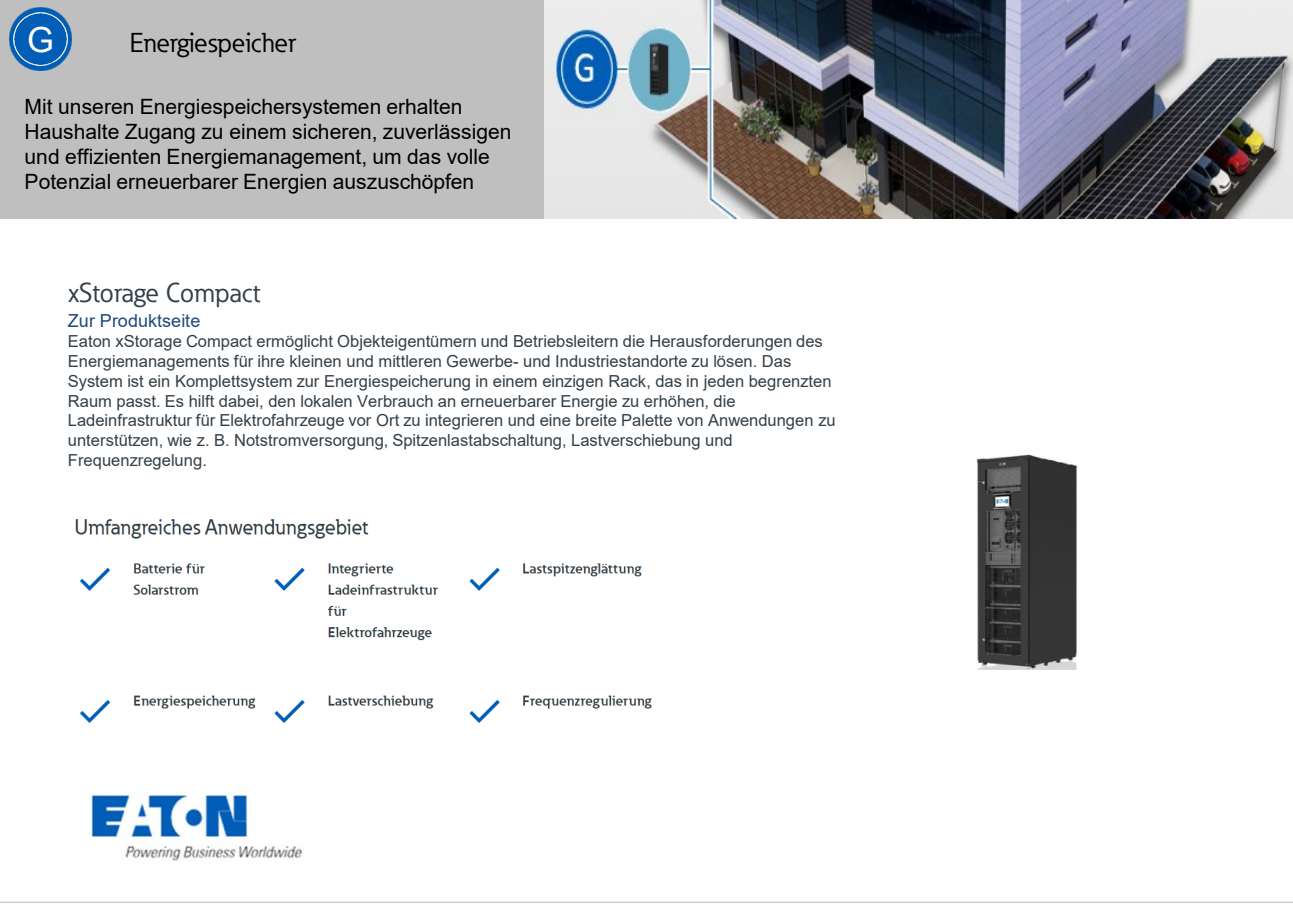
<style>
.page{position:relative;width:1293px;height:906px;background:#fff}
.page>*{position:absolute;margin:0;border:0;box-sizing:border-box;transform-origin:0 0}
.t1{font:34.5px "Arial";color:#fff}
.t2{font:27px "Eaton";letter-spacing:-.005em;color:#000}
.t3{font:27px "Eaton";color:#333f48}
.t4{font:21px/25.2px "Arial";color:#000}
.t5{font:18px "Arial";color:#1f497d}
.t6{font:16.5px/19.8px "Arial";color:#333f48}
</style>
<div class="page">
<img style="left:544px;top:0;width:749px;height:219px">
<div style="left:0;top:0;width:544px;height:219px;background:#bfbfbf"></div>
<img style="left:9px;top:8px;width:63px;height:62px">
<img style="left:14px;top:12px;width:53px;height:54px">
<img style="left:976px;top:454px;width:102px;height:215px">
<img style="left:1px;top:789px;width:1292px;height:113px">
<img style="left:75px;top:519px;width:577px;height:205px">
<p class="t1" style="left:27px;top:16px;width:28px">G</p>
<p class="t2" style="left:130px;top:26px;width:167px">Energiespeicher</p>
<p class="t4" style="left:25px;top:94px;width:488px">Mit unseren Energiespeichersystemen erhalten Haushalte Zugang zu einem sicheren, zuverlässigen und effizienten Energiemanagement, um das volle Potenzial erneuerbarer Energien auszuschöpfen</p>
<p class="t3" style="left:68px;top:275px;width:194px">xStorage Compact</p>
<p class="t5" style="left:68px;top:308px;width:134px">Zur Produktseite</p>
<p class="t6" style="left:68px;top:331px;width:769px">Eaton xStorage Compact ermöglicht Objekteigentümern und Betriebsleitern die Herausforderungen des Energiemanagements für ihre kleinen und mittleren Gewerbe- und Industriestandorte zu lösen. Das System ist ein Komplettsystem zur Energiespeicherung in einem einzigen Rack, das in jeden begrenzten Raum passt. Es hilft dabei, den lokalen Verbrauch an erneuerbarer Energie zu erhöhen, die Ladeinfrastruktur für Elektrofahrzeuge vor Ort zu integrieren und eine breite Palette von Anwendungen zu unterstützen, wie z. B. Notstromversorgung, Spitzenlastabschaltung, Lastverschiebung und Frequenzregelung.</p>
</div>
